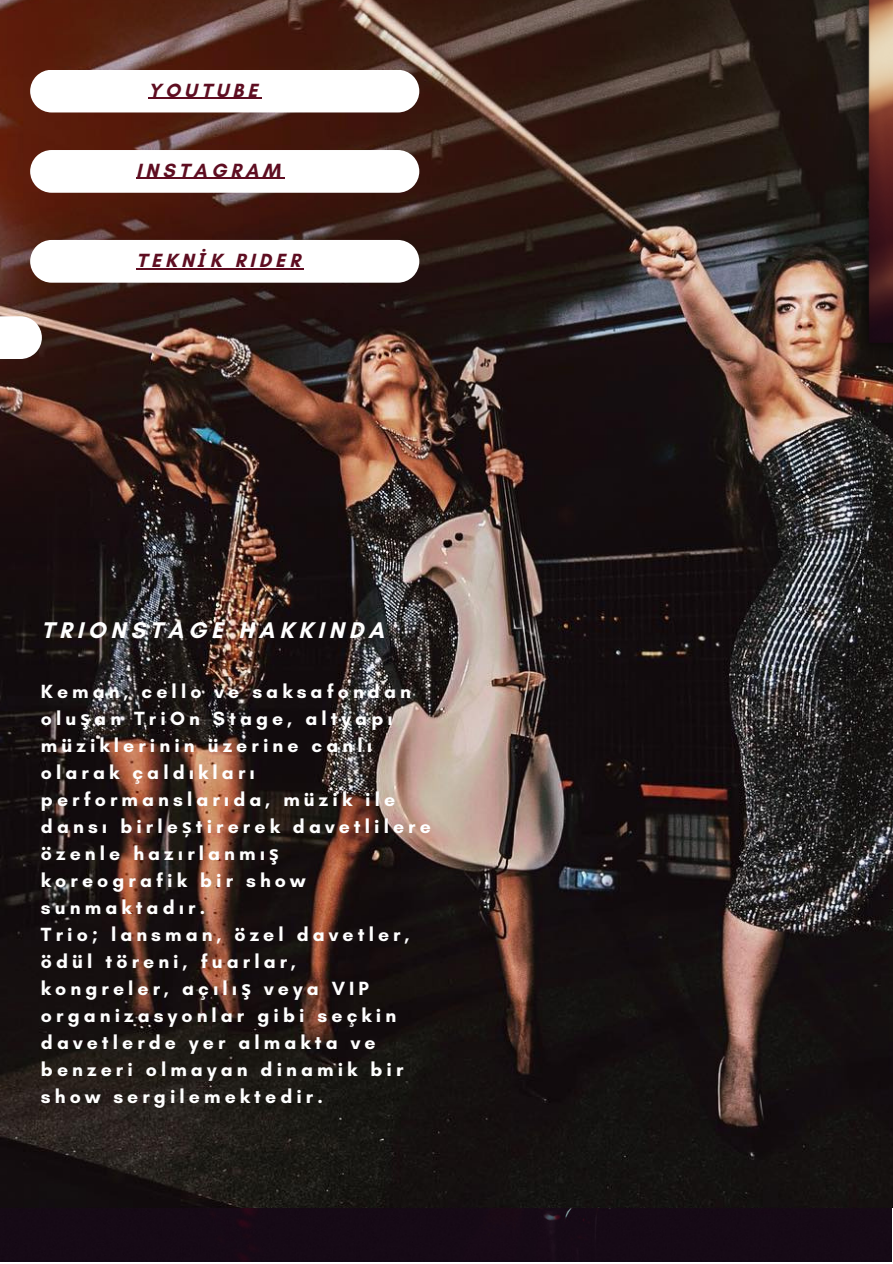
<style>
.page{position:relative;width:893px;height:1264px;background:#fff}
.page>*{position:absolute;margin:0;border:0;box-sizing:border-box;transform-origin:0 0}
.t1{font:700 23.1px "Glacial Indifference";letter-spacing:.21em;color:#fff}
.t2{font:700 19.5px/27px "Glacial Indifference";letter-spacing:.21em;color:#fff}
.t3{font:700 19.5px "Glacial Indifference";letter-spacing:.21em;color:#5e0d21}
.s1{font-family:"Noto Sans";font-style:italic}
.s2{font-family:"Noto Sans"}
</style>
<div class="page">
<div style="left:0;top:1207px;width:891px;height:54px;background:#160a16"></div>
<img style="left:0;top:0;width:892px;height:1207px">
<img style="left:788px;top:0;width:104px;height:426px">
<svg style="left:0;top:316px;width:42px;height:43px"></svg>
<svg style="left:30px;top:70px;width:389px;height:42px"></svg>
<svg style="left:30px;top:150px;width:389px;height:43px"></svg>
<hr style="left:136px;top:178px;width:148px;height:1px;background:#5e0d21">
<hr style="left:148px;top:98px;width:113px;height:1px;background:#5e0d21">
<svg style="left:30px;top:240px;width:389px;height:43px"></svg>
<hr style="left:136px;top:268px;width:168px;height:1px;background:#5e0d21">
<p class="t3" style="left:148px;top:78px;width:111px">YOUTUBE</p>
<p class="t3" style="left:136px;top:158px;width:146px">INSTAGRAM</p>
<p class="t3" style="left:136px;top:249px;width:165px">TEKN<span class="s1">İ</span>K RIDER</p>
<p class="t1" style="left:42px;top:616px;width:344px">TRIONSTAGE HAKKINDA</p>
<p class="t2" style="left:41px;top:677px;width:391px">Keman, cello ve saksafondan olu<span class="s2">ş</span>an TriOn Stage, altyapı müziklerinin üzerine canlı olarak çaldıkları performanslarıda, müzik ile dansı birle<span class="s2">ș</span>tirerek davetlilere özenle hazırlanmı<span class="s2">ş<br></span>koreografik bir show sunmaktadır.</p>
<p class="t2" style="left:41px;top:920px;width:370px">Trio; lansman, özel davetler, ödül töreni, fuarlar, kongreler, açılı<span class="s2">ş</span> veya VIP organizasyonlar gibi seçkin davetlerde yer almakta ve benzeri olmayan dinamik bir show sergilemektedir.</p>
</div>
